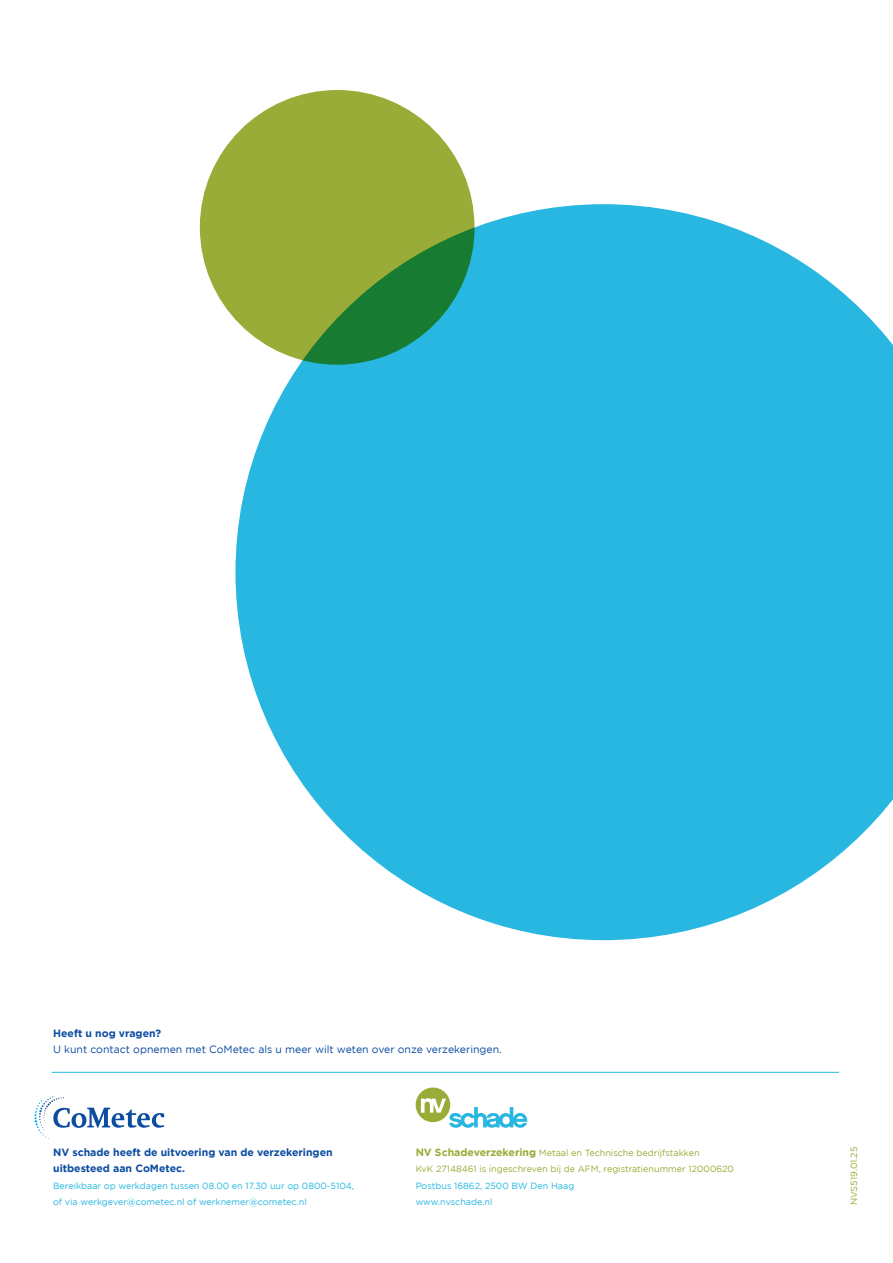
<style>
.page{position:relative;width:893px;height:1263px;background:#fff}
.page>*{position:absolute;margin:0;border:0;box-sizing:border-box;transform-origin:0 0}
.t1{font:700 10.5px/16.5px "Gotham";color:#0d4da1}
.t2{font:10.5px "Gotham";color:#0d4da1}
.t3{font:9px/16.5px "Gotham";color:#27b7e1}
.t4{font:9px/16.5px "Gotham";color:#9aac38}
.s1{font-weight:700;font-size:10.5px}
</style>
<div class="page">
<svg style="left:34px;top:1096px;width:130px;height:43px"></svg>
<svg style="left:416px;top:1087px;width:112px;height:41px"></svg>
<hr style="left:52px;top:1072px;width:787px;height:1px;background:#27b7e1">
<svg style="left:235px;top:204px;width:658px;height:736px;fill:#27b7e1"></svg>
<svg style="left:200px;top:90px;width:274px;height:275px;fill:#9aac38"></svg>
<p class="t1" style="left:53px;top:1024px;width:109px">Heeft u nog vragen?</p>
<p class="t2" style="left:53px;top:1043px;width:450px">U kunt contact opnemen met CoMetec als u meer wilt weten over onze verzekeringen.</p>
<p class="t1" style="left:53px;top:1143px;width:281px">NV schade heeft de uitvoering van de verzekeringen uitbesteed aan CoMetec.</p>
<p class="t3" style="left:53px;top:1177px;width:302px">Bereikbaar op werkdagen tussen 08.00 en 17.30 uur op 0800-5104, of via werkgever@cometec.nl of werknemer@cometec.nl</p>
<p class="t4" style="left:416px;top:1144px;width:320px"><span class="s1">NV Schadeverzekering</span> Metaal en Technische bedrijfstakken<br>KvK 27148461 is ingeschreven bij de AFM, registratienummer 12000620</p>
<p class="t3" style="left:416px;top:1177px;width:160px">Postbus 16862, 2500 BW Den Haag www.nvschade.nl</p>
<p class="t4" style="left:845px;top:1205px;width:60px;rotate:-90deg">NVS519.01.25</p>
</div>
